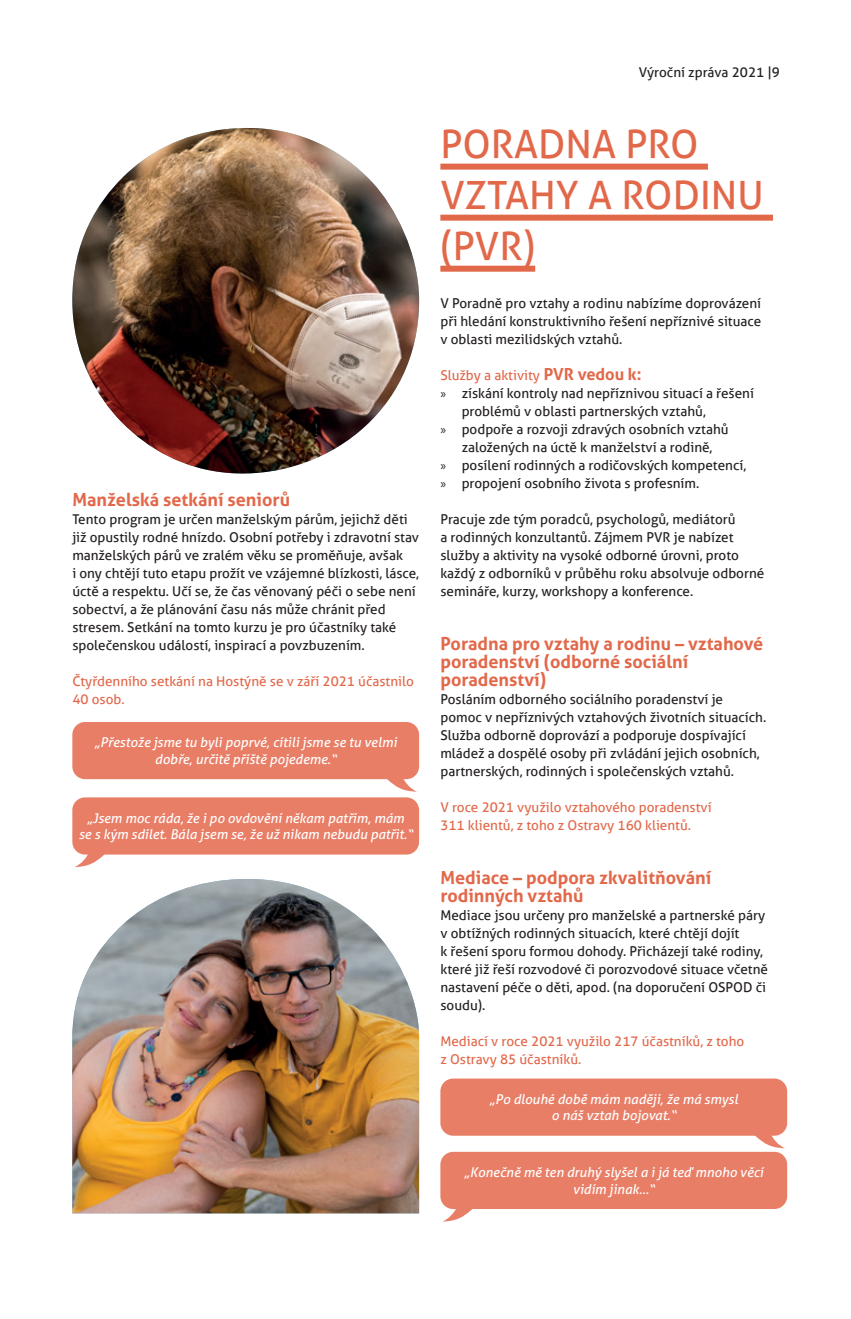
<style>
.page{position:relative;width:851px;height:1319px;background:#fff}
.page>*{position:absolute;margin:0;border:0;box-sizing:border-box;transform-origin:0 0}
.H1_velký{font:39px/51px "Aller";color:#e2684a}
.Text_barevný_BOLD{font:700 18px/18px "Aller";color:#e2684a}
.Text_základní{font:13.5px/18px "Aller";color:#231f20}
.Text_kurziva_bíly{font:italic 13.5px/16.5px "Aller";color:#fff;text-align:center}
.Text_barevný_REGULAR{font:13.5px/18px "Aller";color:#e2684a}
.s1{font-weight:700;font-size:16.5px}
.s2{font-family:"Myriad Pro"}
</style>
<div class="page">
<img style="left:72px;top:128px;width:347px;height:346px">
<div style="left:440px;top:164px;width:267px;height:6px;background:#e2684a"></div>
<div style="left:440px;top:215px;width:332px;height:6px;background:#e2684a"></div>
<div style="left:440px;top:266px;width:95px;height:6px;background:#e2684a"></div>
<img style="left:72px;top:879px;width:347px;height:334px">
<div style="left:72px;top:722px;width:347px;height:57px;background:#e97e67;border-radius:13px"></div>
<svg style="left:379px;top:773px;width:38px;height:18px"></svg>
<div style="left:440px;top:1078px;width:347px;height:57px;background:#e97e67;border-radius:13px"></div>
<svg style="left:747px;top:1130px;width:38px;height:18px"></svg>
<div style="left:72px;top:797px;width:347px;height:57px;background:#e97e67;border-radius:13px"></div>
<svg style="left:74px;top:848px;width:38px;height:19px"></svg>
<div style="left:440px;top:1151px;width:347px;height:57px;background:#e97e67;border-radius:13px"></div>
<svg style="left:442px;top:1202px;width:38px;height:19px"></svg>
<p class="Text_barevný_BOLD" style="left:72px;top:490px;width:219px">Manželská setkání seniorů</p>
<p class="Text_základní" style="left:72px;top:510px;width:348px">Tento program je určen manželským párům, jejichž děti již opustily rodné hnízdo. Osobní potřeby i zdravotní stav manželských párů ve zralém věku se proměňuje, avšak<br>i ony chtějí tuto etapu prožít ve vzájemné blízkosti, lásce, úctě a respektu. Učí se, že čas věnovaný péči o sebe není sobectví, a že plánování času nás může chránit před stresem. Setkání na tomto kurzu je pro účastníky také společenskou událostí, inspirací a povzbuzením.</p>
<p class="Text_barevný_REGULAR" style="left:72px;top:672px;width:343px">Čtyřdenního setkání na Hostýně se v září 2021 účastnilo<br>40 osob.</p>
<p class="Text_kurziva_bíly" style="left:94px;top:734px;width:304px">„Přestože jsme tu byli poprvé, cítili jsme se tu velmi dobře, určitě příště pojedeme.“</p>
<p class="Text_kurziva_bíly" style="left:79px;top:809px;width:335px">„Jsem moc ráda, že i po ovdovění někam patřím, mám<br>se s kým sdílet. Bála jsem se, že už nikam nebudu patřit.“</p>
<p class="Text_základní" style="left:638px;top:63px;width:143px">Výroční zpráva 2021 |9</p>
<p class="H1_velký" style="left:440px;top:118px;width:325px">PORADNA PRO<br>VZTAHY A RODINU (PVR)</p>
<p class="Text_základní" style="left:440px;top:294px;width:322px;text-align:justify">V Poradně pro vztahy a rodinu nabízíme doprovázení při hledání konstruktivního řešení nepříznivé situace v oblasti mezilidských vztahů.</p>
<p class="Text_barevný_REGULAR" style="left:440px;top:366px;width:203px">Služby a aktivity <span class="s1">PVR vedou k:</span></p>
<p class="Text_základní" style="left:461px;top:384px;width:294px;text-indent:-21px"><span class="s2">»</span> získání kontroly nad nepříznivou situací a řešení problémů v oblasti partnerských vztahů,</p>
<p class="Text_základní" style="left:440px;top:420px;width:290px;text-align:center"><span class="s2">»</span> podpoře a rozvoji zdravých osobních vztahů založených na úctě k manželství a rodině,</p>
<p class="Text_základní" style="left:440px;top:456px;width:307px"><span class="s2">»</span> posílení rodinných a rodičovských kompetencí,</p>
<p class="Text_základní" style="left:440px;top:474px;width:260px"><span class="s2">»</span> propojení osobního života s profesním.</p>
<p class="Text_základní" style="left:440px;top:510px;width:325px">Pracuje zde tým poradců, psychologů, mediátorů<br>a rodinných konzultantů. Zájmem PVR je nabízet služby a aktivity na vysoké odborné úrovni, proto každý z odborníků v průběhu roku absolvuje odborné semináře, kurzy, workshopy a konference.</p>
<p class="Text_barevný_BOLD" style="left:440px;top:634px;width:324px">Poradna pro vztahy a rodinu – vztahové poradenství (odborné sociální poradenství)</p>
<p class="Text_základní" style="left:440px;top:690px;width:327px">Posláním odborného sociálního poradenství je pomoc v nepříznivých vztahových životních situacích.<br>Služba odborně doprovází a podporuje dospívající mládež a dospělé osoby při zvládání jejich osobních, partnerských, rodinných i společenských vztahů.</p>
<p class="Text_barevný_REGULAR" style="left:440px;top:798px;width:273px">V roce 2021 využilo vztahového poradenství<br>311 klientů, z toho z Ostravy 160 klientů.</p>
<p class="Text_barevný_BOLD" style="left:440px;top:868px;width:272px">Mediace – podpora zkvalitňování rodinných vztahů</p>
<p class="Text_základní" style="left:440px;top:906px;width:329px">Mediace jsou určeny pro manželské a partnerské páry v obtížných rodinných situacích, které chtějí dojít<br>k řešení sporu formou dohody. Přicházejí také rodiny, které již řeší rozvodové či porozvodové situace včetně nastavení péče o děti, apod. (na doporučení OSPOD či soudu).</p>
<p class="Text_barevný_REGULAR" style="left:440px;top:1032px;width:305px">Mediací v roce 2021 využilo 217 účastníků, z toho z Ostravy 85 účastníků.</p>
<p class="Text_kurziva_bíly" style="left:489px;top:1090px;width:250px">„Po dlouhé době mám naději, že má smysl o náš vztah bojovat.“</p>
<p class="Text_kurziva_bíly" style="left:464px;top:1163px;width:301px">„Konečně mě ten druhý slyšel a i já teď mnoho věcí vidím jinak…“</p>
</div>
